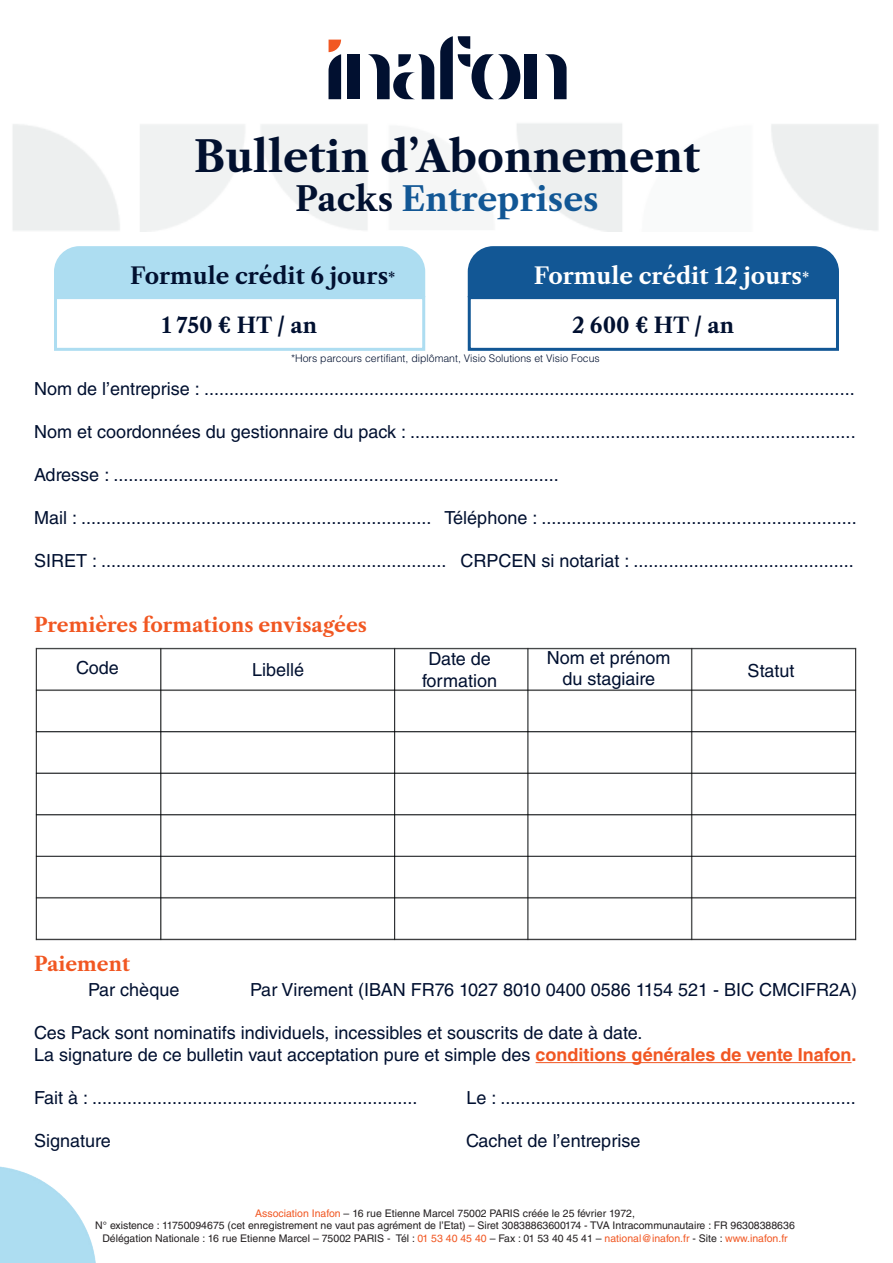
<style>
.page{position:relative;width:893px;height:1263px;background:#fff}
.page>*{position:absolute;margin:0;border:0;box-sizing:border-box;transform-origin:0 0}
.t1{font:700 42px "Libre Caslon Text";color:#01102f}
.t2{font:700 33px "Libre Caslon Text";color:#125795}
.t3{font:700 22.5px "Libre Caslon Text";color:#fff}
.t4{font:700 22.5px "Libre Caslon Text";color:#011030}
.t5{font:700 21px "Libre Caslon Text";color:#011030}
.t6{font:700 19.5px "Libre Caslon Text";color:#f15722}
.t7{font:18px/21.6px "Helvetica LT Std";color:#011030;text-align:center}
.t8{font:10.5px/12.6px "Helvetica LT Std";color:#231f20;text-align:center}
.t9{font:300 10.5px "Helvetica LT Std";color:#01102f}
.s1{color:#01102f}
.s2{font-size:15px}
.s3{font-weight:700;color:#f15622}
.s4{font-weight:700;color:#f15722}
.s5{color:#f15722}
</style>
<div class="page">
<img style="left:0;top:1167px;width:96px;height:96px">
<img style="left:35px;top:647px;width:822px;height:294px">
<hr style="left:536px;top:1062px;width:315px;height:1px;background:#f15622">
<div style="left:54px;top:246px;width:371px;height:50px;background:#adddf1"></div>
<div style="left:54px;top:296px;width:371px;height:55px;background:#fff;border:3px solid #adddf1"></div>
<div style="left:468px;top:246px;width:371px;height:50px;background:#125795"></div>
<div style="left:468px;top:296px;width:371px;height:55px;background:#fff;border:3px solid #125795"></div>
<div style="left:347px;top:54px;width:13px;height:45px;background:#011030"></div>
<svg style="left:545px;top:54px;width:22px;height:45px"></svg>
<div style="left:524px;top:54px;width:13px;height:45px;background:#011030"></div>
<svg style="left:329px;top:40px;width:12px;height:59px"></svg>
<svg style="left:368px;top:54px;width:66px;height:45px"></svg>
<svg style="left:440px;top:36px;width:80px;height:63px"></svg>
<h1 class="t1" style="left:194px;top:131px;width:508px">Bulletin d’Abonnement</h1>
<h2 class="t2" style="left:295px;top:179px;width:305px"><span class="s1">Packs</span> Entreprises</h2>
<p class="t4" style="left:130px;top:262px;width:267px">Formule crédit 6 jours<span class="s2">*</span></p>
<p class="t5" style="left:162px;top:313px;width:157px">1 750 € HT / an</p>
<p class="t3" style="left:534px;top:262px;width:277px">Formule crédit 12 jours<span class="s2">*</span></p>
<p class="t5" style="left:572px;top:313px;width:164px">2 600 € HT / an</p>
<p class="t9" style="left:291px;top:351px;width:310px">*Hors parcours certifiant, diplômant, Visio Solutions et Visio Focus</p>
<p class="t7" style="left:34px;top:377px;width:822px">Nom de l’entreprise : ..................................................................................................................................</p>
<p class="t7" style="left:34px;top:421px;width:823px">Nom et coordonnées du gestionnaire du pack : .........................................................................................</p>
<p class="t7" style="left:34px;top:464px;width:526px">Adresse : .........................................................................................</p>
<p class="t7" style="left:34px;top:507px;width:824px">Mail : ...................................................................... Téléphone : ...............................................................</p>
<p class="t7" style="left:34px;top:550px;width:821px">SIRET : ..................................................................... CRPCEN si notariat : ............................................</p>
<p class="t6" style="left:34px;top:613px;width:334px">Premières formations envisagées</p>
<p class="t7" style="left:76px;top:657px;width:44px">Code</p>
<p class="t7" style="left:252px;top:658px;width:54px">Libellé</p>
<p class="t7" style="left:422px;top:648px;width:76px">Date de formation</p>
<p class="t7" style="left:547px;top:647px;width:125px">Nom et prénom du stagiaire</p>
<p class="t7" style="left:748px;top:659px;width:48px">Statut</p>
<p class="t6" style="left:34px;top:952px;width:97px">Paiement</p>
<p class="t7" style="left:88px;top:979px;width:93px">Par chèque</p>
<p class="t7" style="left:250px;top:979px;width:609px">Par Virement (IBAN FR76 1027 8010 0400 0586 1154 521 - BIC CMCIFR2A)</p>
<p class="t7" style="left:34px;top:1022px;width:824px;text-align:left">Ces Pack sont nominatifs individuels, incessibles et souscrits de date à date.<br>La signature de ce bulletin vaut acceptation pure et simple des <span class="s3">conditions générales de vente Inafon</span><span class="s4">.</span></p>
<p class="t7" style="left:34px;top:1087px;width:385px">Fait à : .................................................................</p>
<p class="t7" style="left:466px;top:1087px;width:391px">Le : .......................................................................</p>
<p class="t7" style="left:34px;top:1130px;width:78px">Signature</p>
<p class="t7" style="left:466px;top:1130px;width:176px">Cachet de l’entreprise</p>
<p class="t8" style="left:95px;top:1206px;width:701px"><span class="s5">Association Inafon</span> – 16 rue Etienne Marcel 75002 PARIS créée le 25 février 1972,<br>N° existence : 11750094675 (cet enregistrement ne vaut pas agrément de l’Etat) – Siret 30838863600174 - TVA Intracommunautaire : FR 96308388636<br>Délégation Nationale : 16 rue Etienne Marcel – 75002 PARIS - Tél : <span class="s5">01 53 40 45 40</span> – Fax : 01 53 40 45 41 – <span class="s5">national@inafon.fr</span> - Site : <span class="s5">www.inafon.fr</span></p>
</div>
